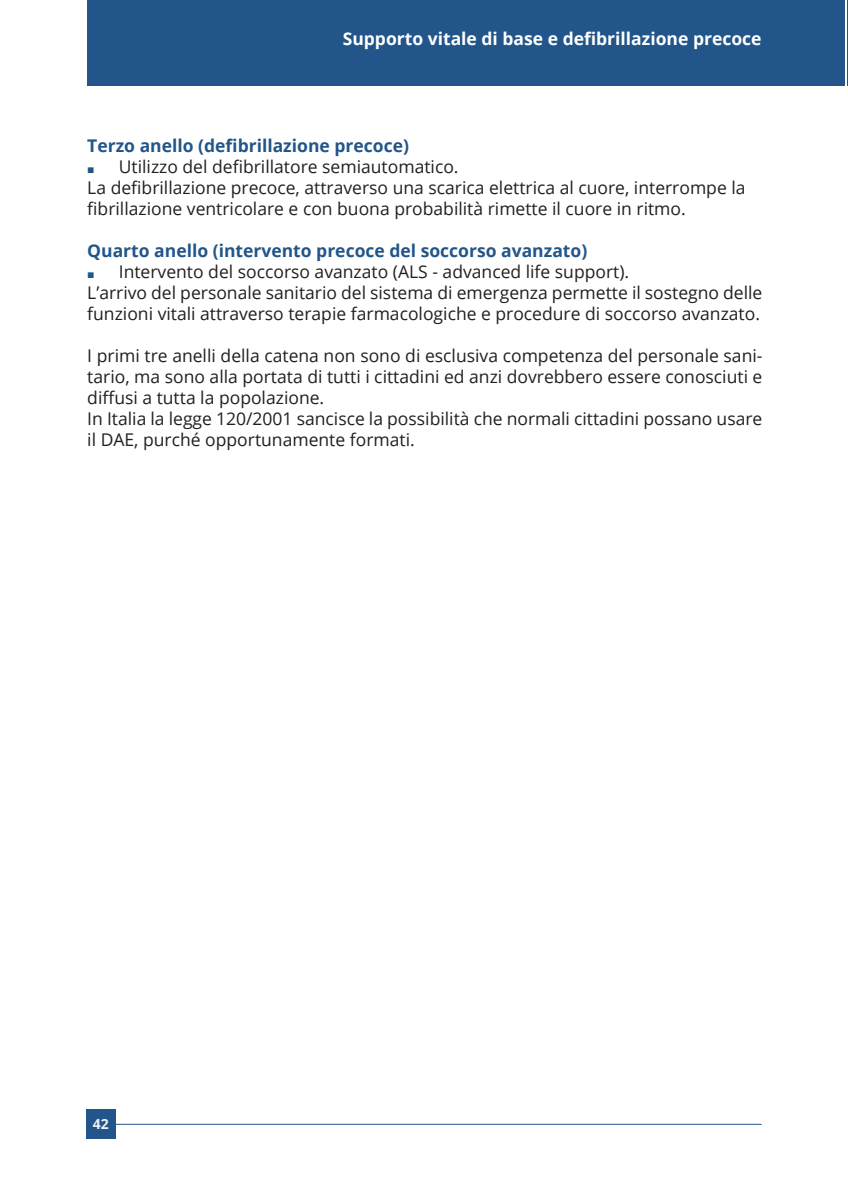
<style>
.page{position:relative;width:848px;height:1195px;background:#fff}
.page>*{position:absolute;margin:0;border:0;box-sizing:border-box;transform-origin:0 0}
.t1{font:17.5px/21px "Open Sans";color:#231f20}
.t2{font:700 17.5px "Open Sans";color:#225589}
.t3{font:700 17.5px "Open Sans";color:#fff}
.t4{font:700 14px "Open Sans";color:#f0f1f2}
.s1{font-family:"Arial";font-size:12.25px;color:#225589}
</style>
<div class="page">
<div style="left:87px;top:0;width:757px;height:85px;background:#225589"></div>
<hr style="left:846px;top:0;width:1px;height:85px;background:#225589">
<hr style="left:116px;top:1124px;width:645px;height:1px;background:#225589">
<div style="left:86px;top:1108px;width:30px;height:30px;background:#225589"></div>
<p class="t3" style="left:342px;top:26px;width:420px">Supporto vitale di base e defibrillazione precoce</p>
<p class="t2" style="left:87px;top:134px;width:323px">Terzo anello (defibrillazione precoce)</p>
<p class="t1" style="left:87px;top:156px;width:659px"><span class="s1">■</span> Utilizzo del defibrillatore semiautomatico.<br>La defibrillazione precoce, attraverso una scarica elettrica al cuore, interrompe la fibrillazione ventricolare e con buona probabilità rimette il cuore in ritmo.</p>
<p class="t2" style="left:87px;top:239px;width:501px">Quarto anello (intervento precoce del soccorso avanzato)</p>
<p class="t1" style="left:87px;top:261px;width:676px"><span class="s1">■</span> Intervento del soccorso avanzato (ALS - advanced life support).<br>L’arrivo del personale sanitario del sistema di emergenza permette il sostegno delle funzioni vitali attraverso terapie farmacologiche e procedure di soccorso avanzato.</p>
<p class="t1" style="left:87px;top:345px;width:676px">I primi tre anelli della catena non sono di esclusiva competenza del personale sani&shy;tario, ma sono alla portata di tutti i cittadini ed anzi dovrebbero essere conosciuti e diffusi a tutta la popolazione.<br>In Italia la legge 120/2001 sancisce la possibilità che normali cittadini possano usare il DAE, purché opportunamente formati.</p>
<p class="t4" style="left:93px;top:1114px;width:17px">42</p>
</div>
